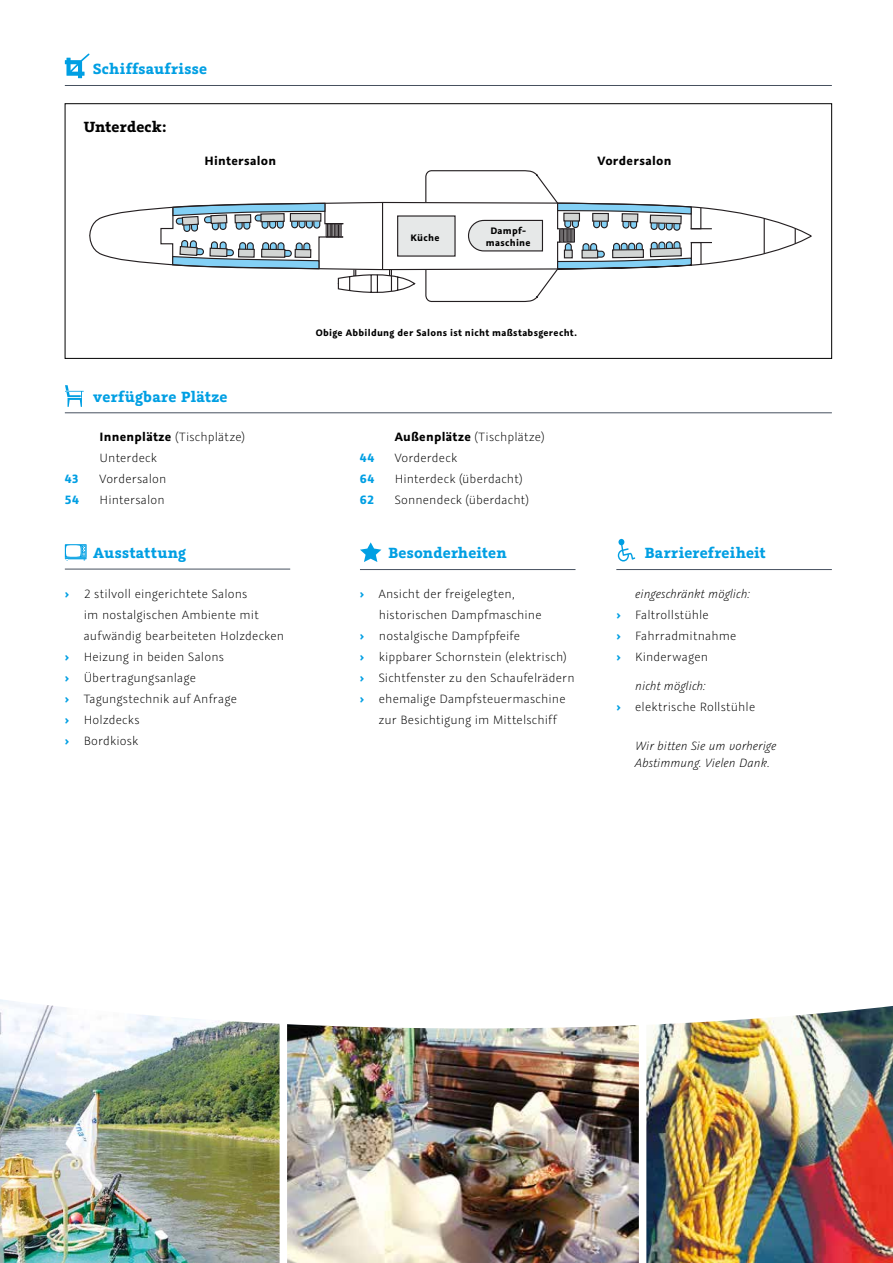
<style>
.page{position:relative;width:893px;height:1263px;background:#fff}
.page>*{position:absolute;margin:0;border:0;box-sizing:border-box;transform-origin:0 0}
.t1{font:700 16.5px "Graublau Slab";letter-spacing:.01em;color:#009fe3}
.t2{font:700 16.5px "Graublau Slab";letter-spacing:.01em;color:#000}
.t3{font:300 13.5px/21px "Graublau Sans";letter-spacing:.015em;color:#000}
.t4{font:italic 300 13.5px/16.5px "Graublau Sans";letter-spacing:.005em;color:#000}
.t5{font:700 13.5px/21px "Graublau Sans";letter-spacing:.02em;color:#009fe3;text-align:justify}
.t6{font:700 13.5px "Graublau Sans";letter-spacing:.02em;color:#000}
.t7{font:700 10.5px/12px "Graublau Sans";letter-spacing:.03em;color:#000;text-align:center}
.s1{font-weight:700}
.s2{font-style:italic}
.s3{font-weight:700;color:#009fe3}
</style>
<div class="page">
<svg style="left:89px;top:207px;width:723px;height:58px"></svg>
<hr style="left:65px;top:85px;width:767px;height:1px;background:#47515f">
<div style="left:65px;top:103px;width:767px;height:256px;border:1px solid #000"></div>
<hr style="left:65px;top:412px;width:767px;height:1px;background:#47515f">
<svg style="left:65px;top:53px;width:25px;height:25px"></svg>
<svg style="left:160px;top:170px;width:636px;height:132px"></svg>
<div style="left:261px;top:214px;width:23px;height:8px;background:#d2d5d4"></div>
<div style="left:260px;top:213px;width:25px;height:9px;border:1px solid #241f21"></div>
<svg style="left:65px;top:385px;width:19px;height:22px"></svg>
<img style="left:0;top:1028px;width:280px;height:235px">
<img style="left:646px;top:1028px;width:247px;height:235px">
<img style="left:287px;top:1028px;width:352px;height:235px">
<svg style="left:0;top:999px;width:893px;height:29px"></svg>
<hr style="left:65px;top:569px;width:225px;height:1px;background:#47515f">
<hr style="left:360px;top:569px;width:215px;height:1px;background:#47515f">
<hr style="left:616px;top:569px;width:216px;height:1px;background:#47515f">
<svg style="left:618px;top:539px;width:17px;height:22px"></svg>
<svg style="left:360px;top:542px;width:21px;height:20px"></svg>
<svg style="left:65px;top:544px;width:22px;height:16px"></svg>
<p class="t1" style="left:93px;top:58px;width:115px">Schiffsaufrisse</p>
<p class="t2" style="left:84px;top:116px;width:84px">Unterdeck:</p>
<p class="t6" style="left:205px;top:152px;width:73px">Hintersalon</p>
<p class="t6" style="left:597px;top:152px;width:75px">Vordersalon</p>
<p class="t7" style="left:410px;top:231px;width:31px">Küche</p>
<p class="t7" style="left:486px;top:224px;width:46px">Dampf&shy;maschine</p>
<p class="t7" style="left:316px;top:326px;width:263px">Obige Abbildung der Salons ist nicht maßstabsgerecht.</p>
<p class="t1" style="left:93px;top:386px;width:136px">verfügbare Plätze</p>
<p class="t5" style="left:65px;top:468px;width:16px">43<br>54</p>
<p class="t3" style="left:100px;top:427px;width:147px"><span class="s1">Innenplätze</span> (Tischplätze)</p>
<p class="t3" style="left:100px;top:447px;width:68px">Unterdeck<br>Vordersalon<br>Hintersalon</p>
<p class="t5" style="left:65px;top:583px;width:6px">›</p>
<p class="t5" style="left:65px;top:646px;width:6px">› › › › ›</p>
<p class="t1" style="left:93px;top:542px;width:95px">Ausstattung</p>
<p class="t3" style="left:84px;top:583px;width:202px">2 stilvoll eingerichtete Salons<br>im nostalgischen Ambiente mit aufwändig bearbeiteten Holzdecken<br>Heizung in beiden Salons<br>Übertragungsanlage<br>Tagungstechnik auf Anfrage<br>Holzdecks<br>Bordkiosk</p>
<p class="t5" style="left:360px;top:447px;width:16px">44<br>64<br>62</p>
<p class="t3" style="left:395px;top:427px;width:151px"><span class="s1">Außenplätze</span> (Tischplätze)<br>Vorderdeck<br>Hinterdeck (überdacht)<br>Sonnendeck (überdacht)</p>
<p class="t5" style="left:360px;top:583px;width:6px">›</p>
<p class="t5" style="left:360px;top:625px;width:6px">› › › ›</p>
<p class="t1" style="left:388px;top:542px;width:120px">Besonderheiten</p>
<p class="t1" style="left:645px;top:542px;width:123px">Barrierefreiheit</p>
<p class="t3" style="left:379px;top:583px;width:197px">Ansicht der freigelegten, historischen Dampfmaschine nostalgische Dampfpfeife kippbarer Schornstein (elektrisch)<br>Sichtfenster zu den Schaufelrädern ehemalige Dampfsteuermaschine zur Besichtigung im Mittelschiff</p>
<p class="t4" style="left:635px;top:586px;width:116px">eingeschränkt möglich:</p>
<p class="t3" style="left:635px;top:604px;width:103px">Faltrollstühle<br>Fahrradmitnahme<br>Kinderwagen</p>
<p class="t5" style="left:616px;top:604px;width:6px">› › ›</p>
<p class="t3" style="left:616px;top:675px;width:140px;text-indent:19px"><span class="s2">nicht möglich:<br></span><span class="s3">›</span> elektrische Rollstühle</p>
<p class="t4" style="left:635px;top:738px;width:143px">Wir bitten Sie um vorherige<br>Abstimmung. Vielen Dank.</p>
</div>
